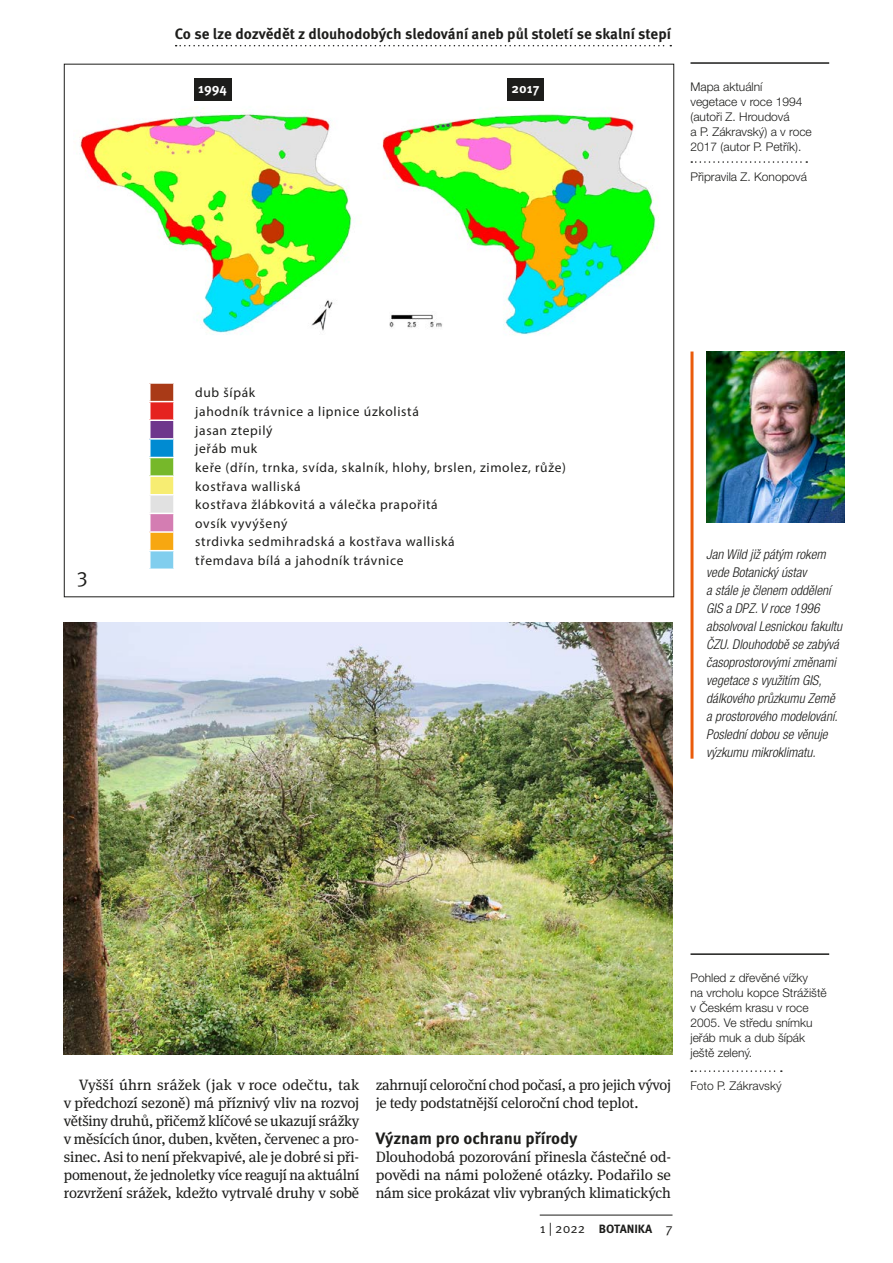
<style>
.page{position:relative;width:893px;height:1263px;background:#fff}
.page>*{position:absolute;margin:0;border:0;box-sizing:border-box;transform-origin:0 0}
.Rozlišení_obrázků_a{font:21px "Meta Pro Norm";color:#1d1d1b}
.T_mezititul{font:700 16.5px "Meta Pro";color:#1d1d1b}
.t2-x{font:15px/18px "Meta Serif Pro";letter-spacing:-.015em;color:#1d1d1b;text-align:justify}
.t1{font:15px/18px "Meta Serif Pro";letter-spacing:-.01em;color:#1d1d1b;text-align:justify}
.záhlaví{font:700 15px "Meta Pro";color:#1d1d1b}
.Medailonek{font:italic 300 condensed 13.5px/18px "Helvetica Neue LT Pro";color:#1d1d1b}
.Popisky_obrázků_foto{font:13.5px "Myriad Pro";letter-spacing:.05em;color:#1d1d1b}
.záhlaví_blog{font:700 13.5px "Meta Pro";color:#fff}
.Popisky_obrázků{font:300 12px/15px "Helvetica Neue LT Pro";color:#1d1d1b}
.Autor_Fotky{font:300 12px "Helvetica Neue LT Pro";color:#1d1d1b}
.None-2{font:700 12px "Meta Pro";color:#1d1d1b}
.s1{font-family:"Meta Pro Norm";font-weight:400;font-size:13.5px}
</style>
<div class="page">
<hr style="left:690px;top:62px;width:139px;height:2px;background:#1d1d1b">
<svg style="left:691px;top:161px;width:116px;height:2px"></svg>
<img style="left:706px;top:351px;width:139px;height:171px">
<hr style="left:690px;top:351px;width:3px;height:408px;background:#ea5b0b">
<img style="left:64px;top:622px;width:608px;height:432px">
<hr style="left:690px;top:953px;width:139px;height:2px;background:#1d1d1b">
<svg style="left:691px;top:1070px;width:91px;height:2px"></svg>
<img style="left:79px;top:94px;width:273px;height:239px">
<img style="left:382px;top:113px;width:275px;height:222px">
<svg style="left:149px;top:384px;width:25px;height:184px;background:#b6a08e"></svg>
<div style="left:194px;top:79px;width:37px;height:22px;background:#1d1d1b"></div>
<div style="left:507px;top:79px;width:37px;height:22px;background:#1d1d1b"></div>
<div style="left:82px;top:301px;width:80px;height:46px;background:#fff"></div>
<div style="left:597px;top:296px;width:71px;height:51px;background:#fff"></div>
<hr style="left:540px;top:1215px;width:132px;height:1px;background:#1d1d1b">
<svg style="left:176px;top:45px;width:495px;height:1px"></svg>
<p class="Rozlišení_obrázků_a" style="left:77px;top:563px;width:13px">3</p>
<p class="záhlaví" style="left:175px;top:22px;width:498px">Co se lze dozvědět z dlouhodobých sledování aneb půl století se skalní stepí</p>
<p class="záhlaví_blog" style="left:198px;top:78px;width:30px">1994</p>
<p class="záhlaví_blog" style="left:512px;top:78px;width:29px">2017</p>
<p class="Popisky_obrázků" style="left:690px;top:79px;width:123px">Mapa aktuální vegetace v roce 1994 (autoři Z. Hroudová<br>a P. Zákravský) a v roce<br>2017 (autor P. Petřík).</p>
<p class="Autor_Fotky" style="left:690px;top:169px;width:118px">Připravila Z. Konopová</p>
<p class="Popisky_obrázků_foto" style="left:195px;top:384px;width:62px">dub šípák</p>
<p class="Popisky_obrázků_foto" style="left:195px;top:403px;width:225px">jahodník trávnice a lipnice úzkolistá</p>
<p class="Popisky_obrázků_foto" style="left:195px;top:422px;width:79px">jasan ztepilý</p>
<p class="Popisky_obrázků_foto" style="left:195px;top:440px;width:63px">jeřáb muk</p>
<p class="Popisky_obrázků_foto" style="left:195px;top:459px;width:372px">keře (dřín, trnka, svída, skalník, hlohy, brslen, zimolez, růže)</p>
<p class="Popisky_obrázků_foto" style="left:195px;top:478px;width:107px">kostřava walliská</p>
<p class="Popisky_obrázků_foto" style="left:195px;top:496px;width:244px">kostřava žlábkovitá a válečka prapořitá</p>
<p class="Popisky_obrázků_foto" style="left:195px;top:515px;width:94px">ovsík vyvýšený</p>
<p class="Popisky_obrázků_foto" style="left:195px;top:533px;width:261px">strdivka sedmihradská a kostřava walliská</p>
<p class="Popisky_obrázků_foto" style="left:195px;top:552px;width:210px">třemdava bílá a jahodník trávnice</p>
<p class="Medailonek" style="left:706px;top:545px;width:137px">Jan Wild již pátým rokem vede Botanický ústav<br>a stále je členem oddělení<br>GIS a DPZ. V roce 1996 absolvoval Lesnickou fakultu<br>ČZU. Dlouhodobě se zabývá časoprostorovými změnami vegetace s využitím GIS, dálkového průzkumu Země a prostorového modelování.<br>Poslední dobou se věnuje výzkumu mikroklimatu.</p>
<p class="t2-x" style="left:64px;top:1075px;width:297px;text-indent:15px">Vyšší úhrn srážek (jak v roce odečtu, tak v předchozí sezoně) má příznivý vliv na rozvoj většiny druhů, přičemž klíčové se ukazují srážky v měsících únor, duben, květen, červenec a pro&shy;sinec. Asi to není překvapivé, ale je dobré si při&shy;pomenout, že jednoletky více reagují na aktuální rozvržení srážek, kdežto vytrvalé druhy v sobě</p>
<p class="t2-x" style="left:376px;top:1075px;width:297px">zahrnují celoroční chod počasí, a pro jejich vývoj je tedy podstatnější celoroční chod teplot.</p>
<p class="T_mezititul" style="left:376px;top:1125px;width:203px">Význam pro ochranu přírody</p>
<p class="t1" style="left:376px;top:1147px;width:297px">Dlouhodobá pozorování přinesla částečné od&shy;povědi na námi položené otázky. Podařilo se nám sice prokázat vliv vybraných klimatických</p>
<p class="None-2" style="left:540px;top:1220px;width:134px"><span class="s1">1 | 2022</span> BOTANIKA <span class="s1">7</span></p>
<p class="Popisky_obrázků" style="left:690px;top:970px;width:138px">Pohled z dřevěné vížky<br>na vrcholu kopce Strážiště v Českém krasu v roce<br>2005. Ve středu snímku jeřáb muk a dub šípák ještě zelený.</p>
<p class="Autor_Fotky" style="left:690px;top:1078px;width:93px">Foto P. Zákravský</p>
</div>
